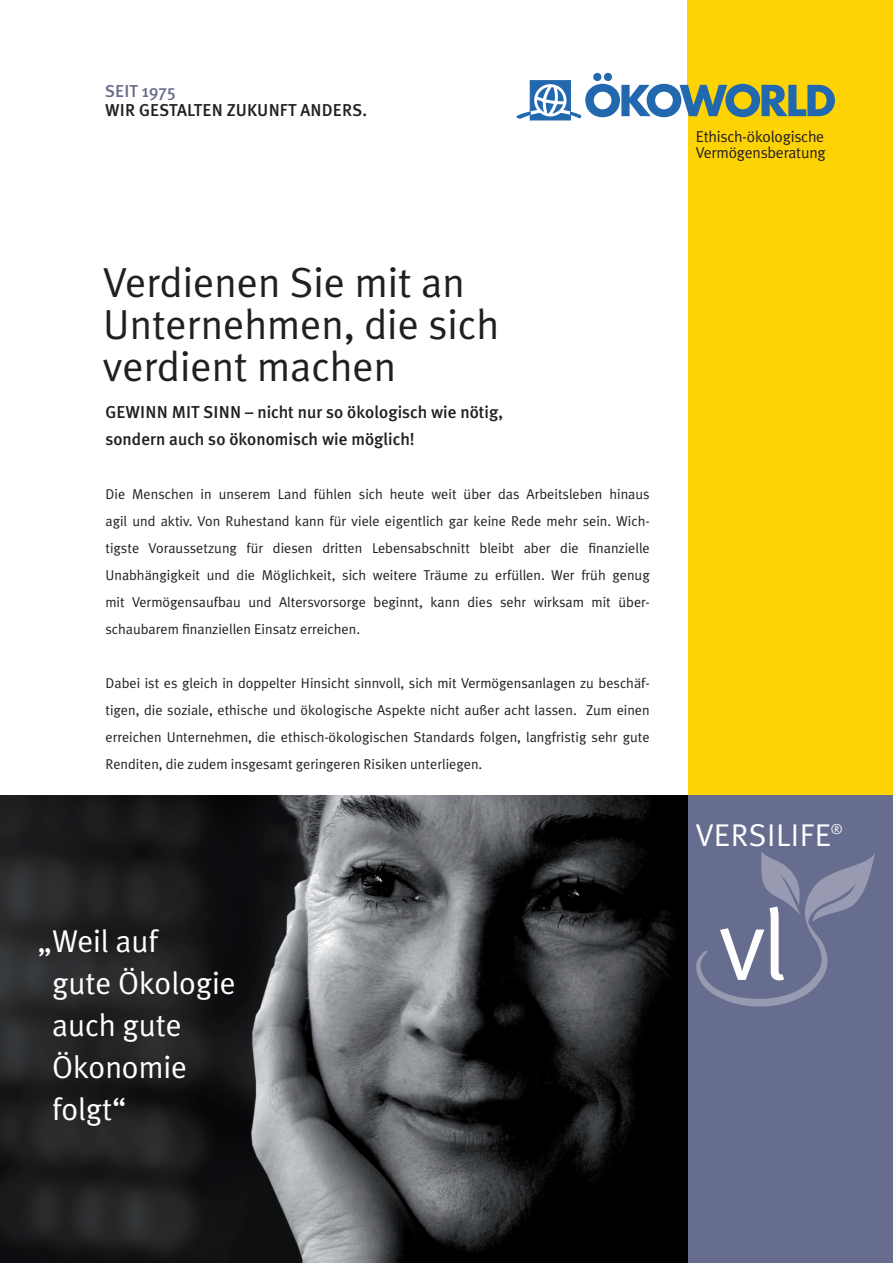
<style>
.page{position:relative;width:893px;height:1263px;background:#fff}
.page>*{position:absolute;margin:0;border:0;box-sizing:border-box;transform-origin:0 0}
.t1{font:42px/42px "Meta Plus Normal";color:#231f20}
.t2{font:31.5px/42px "Meta Plus Normal";letter-spacing:-.005em;color:#fff}
.t3{font:31.5px "Meta Plus Normal";letter-spacing:.02em;color:#fff}
.t4{font:500 17.25px/27px "Meta Plus";color:#231f20}
.t5{font:500 17.25px "Meta Plus";letter-spacing:.075em;color:#231f20}
.t6{font:500 17.25px "Meta Plus";color:#676d8e}
.t7{font:15.75px/16.5px "Meta Plus Normal";letter-spacing:-.015em;color:#231f20}
.t8{font:14.25px/27px "Meta Plus Normal";color:#231f20;text-align:justify}
.t9{font:13.95px "Meta Plus Normal";color:#fff}
</style>
<div class="page">
<img style="left:0;top:795px;width:689px;height:468px">
<div style="left:689px;top:0;width:204px;height:1263px;background:#fed304"></div>
<div style="left:689px;top:795px;width:204px;height:468px;background:#676d8e"></div>
<div style="left:688px;top:0;width:205px;height:109px;background:#fed304"></div>
<div style="left:530px;top:81px;width:40px;height:39px;background:#2268af"></div>
<svg style="left:517px;top:73px;width:318px;height:46px"></svg>
<svg style="left:696px;top:852px;width:179px;height:154px"></svg>
<p class="t6" style="left:105px;top:81px;width:72px">seit 1975</p>
<p class="t5" style="left:105px;top:100px;width:263px">wir gestalten zukunft anders.</p>
<h1 class="t1" style="left:103px;top:261px;width:397px">Verdienen Sie mit an<br>Unternehmen, die sich verdient machen</h1>
<p class="t4" style="left:105px;top:398px;width:399px">Gewinn mit Sinn – nicht nur so ökologisch wie nötig, sondern auch so ökonomisch wie möglich!</p>
<p class="t8" style="left:105px;top:480px;width:546px">Die Menschen in unserem Land fühlen sich heute weit über das Arbeitsleben hinaus agil und aktiv. Von Ruhestand kann für viele eigentlich gar keine Rede mehr sein. Wich&shy;tigste Voraussetzung für diesen dritten Lebensabschnitt bleibt aber die finanzielle Unabhängigkeit und die Möglichkeit, sich weitere Träume zu erfüllen. Wer früh genug mit Vermögensaufbau und Altersvorsorge beginnt, kann dies sehr wirksam mit über&shy;schaubarem finanziellen Einsatz erreichen.</p>
<p class="t8" style="left:105px;top:669px;width:546px">Dabei ist es gleich in doppelter Hinsicht sinnvoll, sich mit Vermögensanlagen zu beschäf&shy;tigen, die soziale, ethische und ökologische Aspekte nicht außer acht lassen. Zum einen erreichen Unternehmen, die ethisch-ökologischen Standards folgen, langfristig sehr gute Renditen, die zudem insgesamt geringeren Risiken unterliegen.</p>
<h2 class="t2" style="left:52px;top:920px;width:185px;text-indent:-15px">„Weil auf<br>gute Ökologie auch gute<br>Ökonomie folgt“</h2>
<p class="t7" style="left:696px;top:128px;width:131px">Ethisch-ökologische<br>Vermögensberatung</p>
<h2 class="t3" style="left:696px;top:817px;width:137px">VERSILIFE</h2>
<p class="t9" style="left:831px;top:821px;width:13px">®</p>
</div>
